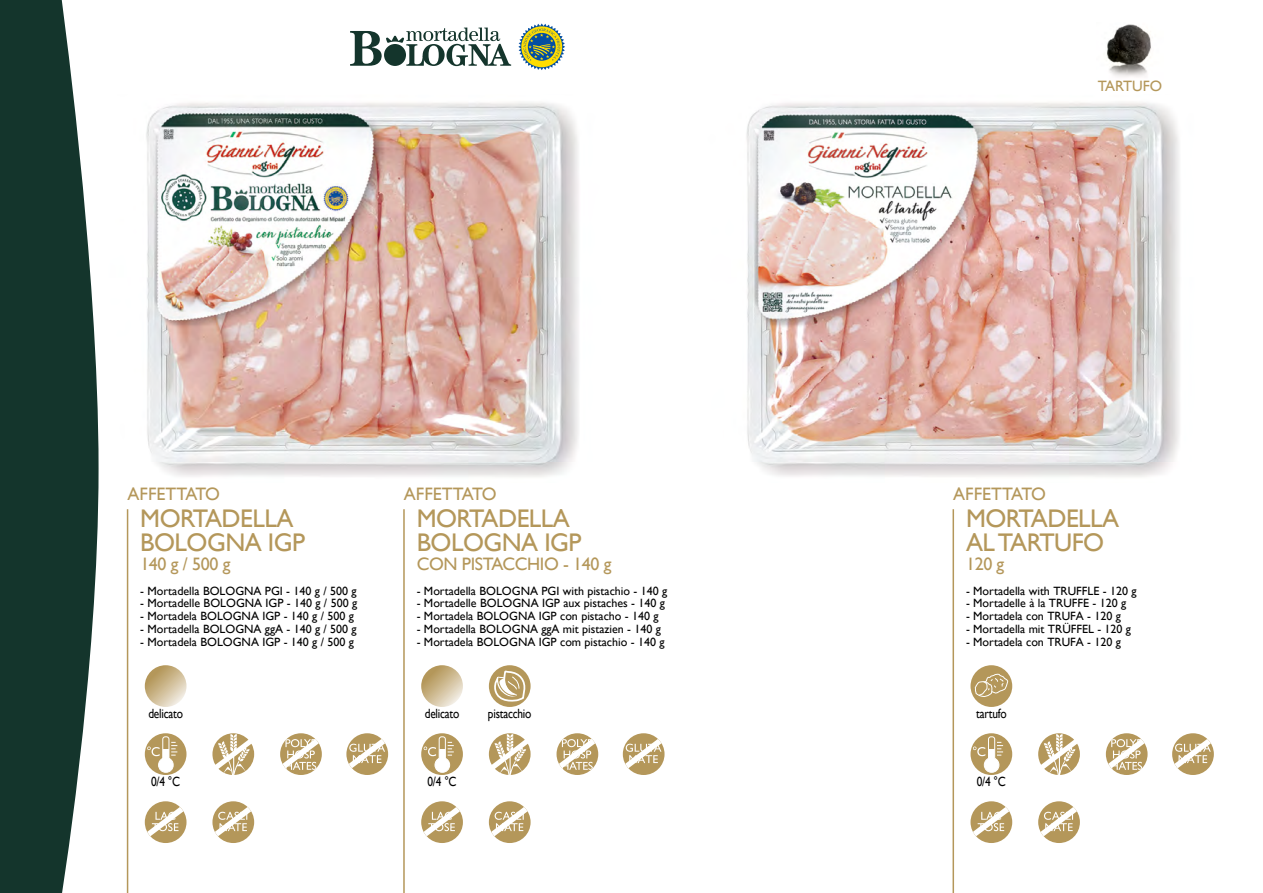
<style>
.page{position:relative;width:1263px;height:893px;background:#fff}
.page>*{position:absolute;margin:0;border:0;box-sizing:border-box;transform-origin:0 0}
.t1{font:25.5px/24px "Gill Sans";letter-spacing:-.02em;color:#b4975a}
.t2{font:18px "Gill Sans";letter-spacing:-.02em;color:#b4975a}
.t3{font:18px "Gill Sans";color:#b4975a}
.t4{font:15px "Gill Sans";color:#b4975a}
.t5{font:13.35px "Gill Sans";letter-spacing:-.02em;color:#000;scale:.85 1}
.t6{font:12px "Gill Sans";color:#000}
</style>
<div class="page">
<img style="left:746px;top:102px;width:434px;height:375px">
<hr style="left:952px;top:509px;width:2px;height:384px;background:#b4975a">
<div style="left:970px;top:665px;width:42px;height:42px;background:#b4975a;border-radius:50%"></div>
<svg style="left:975px;top:674px;width:33px;height:23px"></svg>
<div style="left:970px;top:733px;width:42px;height:42px;background:#b4975a;border-radius:50%"></div>
<svg style="left:973px;top:736px;width:30px;height:37px"></svg>
<svg style="left:1038px;top:733px;width:42px;height:42px"></svg>
<div style="left:1106px;top:733px;width:41px;height:42px;background:#b4975a;border-radius:50%"></div>
<svg style="left:1107px;top:735px;width:39px;height:36px"></svg>
<svg style="left:1172px;top:733px;width:42px;height:42px"></svg>
<svg style="left:1173px;top:735px;width:39px;height:36px"></svg>
<svg style="left:970px;top:801px;width:42px;height:42px"></svg>
<svg style="left:972px;top:803px;width:39px;height:36px"></svg>
<svg style="left:1038px;top:801px;width:42px;height:42px"></svg>
<svg style="left:1039px;top:803px;width:39px;height:36px"></svg>
<img style="left:1106px;top:24px;width:45px;height:53px">
<hr style="left:403px;top:509px;width:2px;height:384px;background:#b4975a">
<svg style="left:421px;top:665px;width:42px;height:42px"></svg>
<div style="left:489px;top:665px;width:42px;height:42px;background:#b4975a;border-radius:50%"></div>
<svg style="left:492px;top:671px;width:34px;height:32px"></svg>
<div style="left:421px;top:733px;width:42px;height:42px;background:#b4975a;border-radius:50%"></div>
<svg style="left:424px;top:736px;width:30px;height:37px"></svg>
<svg style="left:489px;top:733px;width:42px;height:42px"></svg>
<svg style="left:556px;top:733px;width:42px;height:42px"></svg>
<svg style="left:558px;top:735px;width:39px;height:36px"></svg>
<div style="left:623px;top:733px;width:41px;height:42px;background:#b4975a;border-radius:50%"></div>
<svg style="left:624px;top:735px;width:39px;height:36px"></svg>
<svg style="left:421px;top:801px;width:42px;height:42px"></svg>
<svg style="left:422px;top:803px;width:39px;height:36px"></svg>
<svg style="left:489px;top:801px;width:42px;height:42px"></svg>
<svg style="left:490px;top:803px;width:39px;height:36px"></svg>
<hr style="left:127px;top:509px;width:1px;height:384px;background:#b4975a">
<svg style="left:145px;top:665px;width:41px;height:42px"></svg>
<div style="left:145px;top:733px;width:41px;height:42px;background:#b4975a;border-radius:50%"></div>
<svg style="left:147px;top:736px;width:30px;height:37px"></svg>
<svg style="left:212px;top:733px;width:42px;height:42px"></svg>
<svg style="left:280px;top:733px;width:42px;height:42px"></svg>
<svg style="left:281px;top:735px;width:39px;height:36px"></svg>
<svg style="left:346px;top:733px;width:42px;height:42px"></svg>
<svg style="left:348px;top:735px;width:39px;height:36px"></svg>
<div style="left:145px;top:801px;width:41px;height:42px;background:#b4975a;border-radius:50%"></div>
<svg style="left:146px;top:803px;width:39px;height:36px"></svg>
<svg style="left:212px;top:801px;width:42px;height:42px"></svg>
<svg style="left:214px;top:803px;width:39px;height:36px"></svg>
<img style="left:146px;top:102px;width:433px;height:375px">
<svg style="left:518px;top:23px;width:47px;height:47px"></svg>
<svg style="left:350px;top:28px;width:161px;height:38px"></svg>
<svg style="left:0;top:0;width:99px;height:893px;fill:#14352c"></svg>
<p class="t4" style="left:1098px;top:77px;width:66px">TARTUFO</p>
<h2 class="t3" style="left:128px;top:484px;width:94px">AFFETTATO</h2>
<h2 class="t3" style="left:404px;top:484px;width:94px">AFFETTATO</h2>
<h2 class="t3" style="left:953px;top:484px;width:94px">AFFETTATO</h2>
<h1 class="t1" style="left:140px;top:506px;width:166px">MORTADELLA<br>BOLOGNA IGP</h1>
<h1 class="t1" style="left:417px;top:506px;width:166px">MORTADELLA<br>BOLOGNA IGP</h1>
<h1 class="t1" style="left:966px;top:506px;width:155px">MORTADELLA<br>AL TARTUFO</h1>
<h2 class="t2" style="left:140px;top:553px;width:92px">140 g / 500 g</h2>
<p class="t6" style="left:140px;top:583px;width:218px">- Mortadella BOLOGNA PGI - 140 g / 500 g</p>
<p class="t6" style="left:140px;top:596px;width:218px">- Mortadelle BOLOGNA IGP - 140 g / 500 g</p>
<p class="t6" style="left:140px;top:609px;width:215px">- Mortadela BOLOGNA IGP - 140 g / 500 g</p>
<p class="t6" style="left:140px;top:622px;width:218px">- Mortadella BOLOGNA ggA - 140 g / 500 g</p>
<p class="t6" style="left:140px;top:634px;width:215px">- Mortadela BOLOGNA IGP - 140 g / 500 g</p>
<h2 class="t2" style="left:417px;top:553px;width:196px">CON PISTACCHIO - 140 g</h2>
<p class="t6" style="left:417px;top:583px;width:252px">- Mortadella BOLOGNA PGI with pistachio - 140 g</p>
<p class="t6" style="left:417px;top:596px;width:250px">- Mortadelle BOLOGNA IGP aux pistaches - 140 g</p>
<p class="t6" style="left:417px;top:609px;width:243px">- Mortadela BOLOGNA IGP con pistacho - 140 g</p>
<p class="t6" style="left:417px;top:622px;width:246px">- Mortadella BOLOGNA ggA mit pistazien - 140 g</p>
<p class="t6" style="left:417px;top:634px;width:249px">- Mortadela BOLOGNA IGP com pistachio - 140 g</p>
<h2 class="t2" style="left:966px;top:553px;width:40px">120 g</h2>
<p class="t6" style="left:966px;top:583px;width:172px">- Mortadella with TRUFFLE - 120 g</p>
<p class="t6" style="left:966px;top:596px;width:162px">- Mortadelle à la TRUFFE - 120 g</p>
<p class="t6" style="left:966px;top:609px;width:156px">- Mortadela con TRUFA - 120 g</p>
<p class="t6" style="left:966px;top:622px;width:167px">- Mortadella mit TRÜFFEL - 120 g</p>
<p class="t6" style="left:966px;top:634px;width:156px">- Mortadela con TRUFA - 120 g</p>
<p class="t5" style="left:148px;top:706px;width:42px">delicato</p>
<p class="t5" style="left:425px;top:706px;width:42px">delicato</p>
<p class="t5" style="left:488px;top:706px;width:53px">pistacchio</p>
<p class="t5" style="left:976px;top:706px;width:37px">tartufo</p>
<p class="t5" style="left:151px;top:774px;width:36px">0/4 °C</p>
<p class="t5" style="left:427px;top:774px;width:36px">0/4 °C</p>
<p class="t5" style="left:977px;top:774px;width:36px">0/4 °C</p>
</div>
